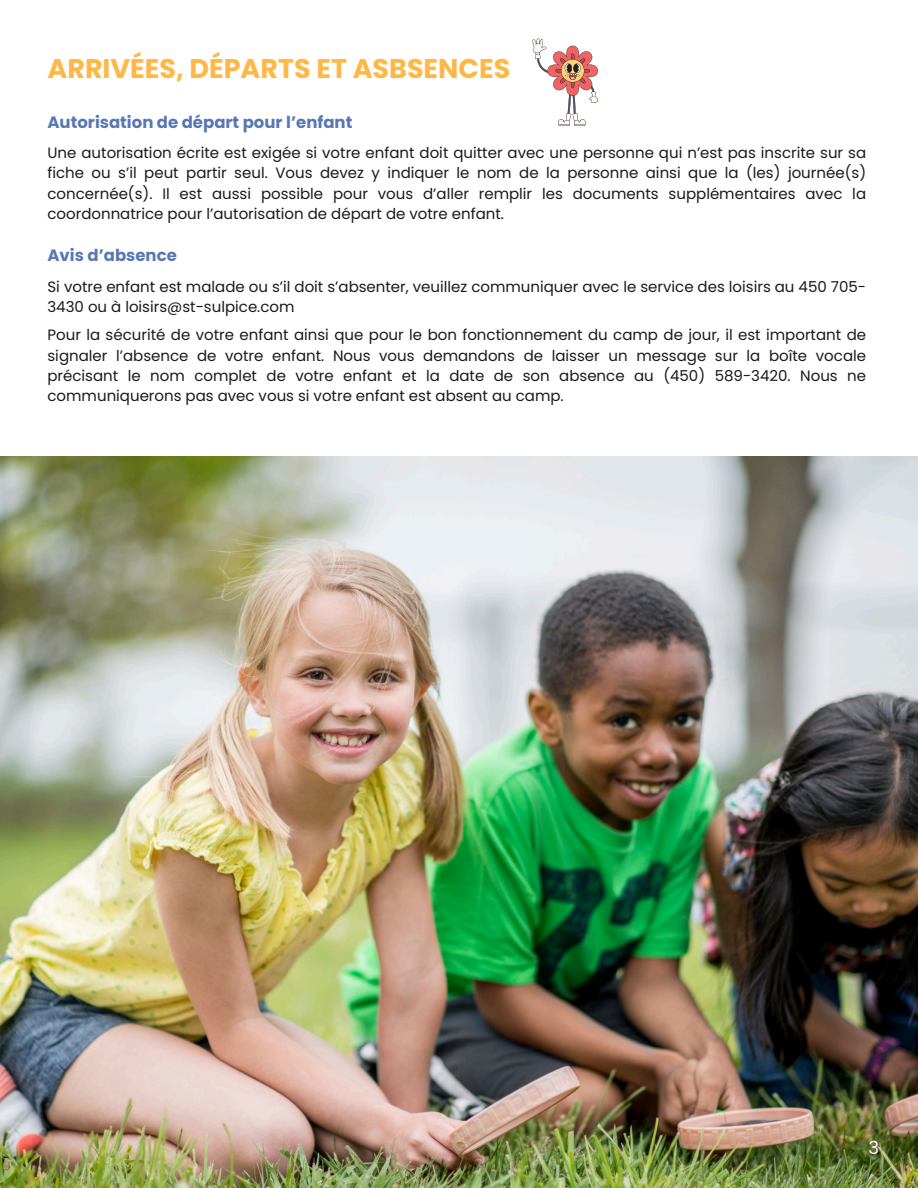
<style>
.page{position:relative;width:918px;height:1188px;background:#fff}
.page>*{position:absolute;margin:0;border:0;box-sizing:border-box;transform-origin:0 0}
.t1{font:700 27px "Poppins";color:#ffb846}
.t2{font:18px "Poppins";color:#fff}
.t3{font:700 16.5px "Poppins";color:#00328f}
.t4{font:15px/20.2px "Poppins";color:#1c191a;text-align:justify}
</style>
<div class="page">
<img style="left:0;top:457px;width:918px;height:731px">
<svg style="left:532px;top:38px;width:66px;height:88px"></svg>
<p class="t1" style="left:48px;top:50px;width:464px">ARRIVÉES, DÉPARTS ET ASBSENCES</p>
<p class="t3" style="left:48px;top:111px;width:306px">Autorisation de départ pour l’enfant</p>
<h1 class="t4" style="left:48px;top:143px;width:820px">Une autorisation écrite est exigée si votre enfant doit quitter avec une personne qui n’est pas inscrite sur sa fiche ou s’il peut partir seul. Vous devez y indiquer le nom de la personne ainsi que la (les) journée(s) concernée(s). Il est aussi possible pour vous d’aller remplir les documents supplémentaires avec la coordonnatrice pour l’autorisation de départ de votre enfant.</h1>
<p class="t3" style="left:48px;top:244px;width:131px">Avis d’absence</p>
<h2 class="t4" style="left:48px;top:276px;width:820px">Si votre enfant est malade ou s’il doit s’absenter, veuillez communiquer avec le service des loisirs au 450 705-<br>3430 ou à loisirs@st-sulpice.com</h2>
<p class="t4" style="left:48px;top:325px;width:820px">Pour la sécurité de votre enfant ainsi que pour le bon fonctionnement du camp de jour, il est important de signaler l’absence de votre enfant. Nous vous demandons de laisser un message sur la boîte vocale précisant le nom complet de votre enfant et la date de son absence au (450) 589-3420. Nous ne communiquerons pas avec vous si votre enfant est absent au camp.</p>
<p class="t2" style="left:868px;top:1135px;width:12px">3</p>
</div>
